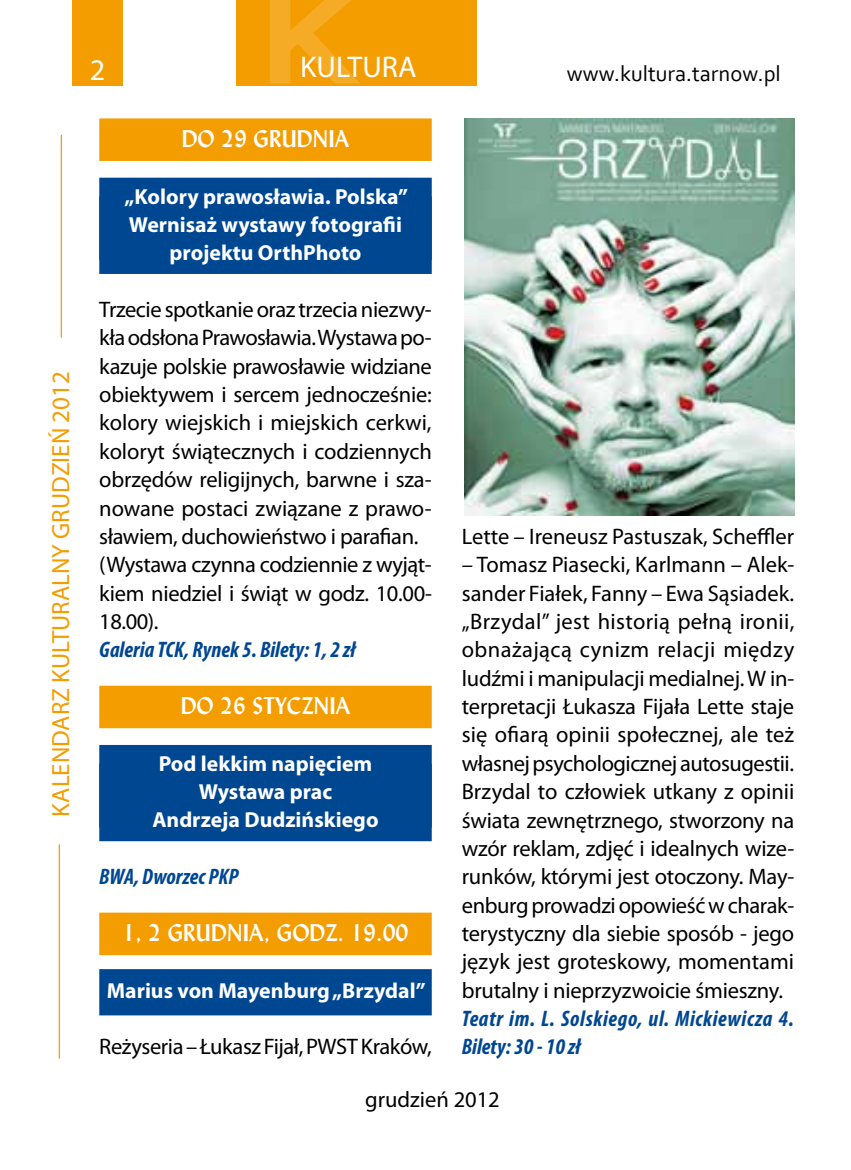
<style>
.page{position:relative;width:851px;height:1170px;background:#fff}
.page>*{position:absolute;margin:0;border:0;box-sizing:border-box;transform-origin:0 0}
.t1{font:30px "Myriad Pro";color:#fff}
.t2{font:25px "Myriad Pro";color:#f49d00}
.t3{font:22.5px/28.2px "Myriad Pro";letter-spacing:-.01em;color:#000}
.t4{font:italic 700 condensed 22.5px/28.2px "Myriad Pro";letter-spacing:.03em;color:#004791}
.t5{font:700 22.5px "Lydian PL";color:#fff}
.t6{font:italic 700 condensed 22.5px "Myriad Pro";color:#004791}
.t7{font:22.5px "Corbel";color:#000}
.t8{font:700 21.75px/28.2px "Myriad Pro";color:#fff;text-align:center}
</style>
<div class="page">
<div style="left:72px;top:0;width:51px;height:85px;background:#f49d00"></div>
<div style="left:236px;top:0;width:240px;height:85px;background:#f49d00"></div>
<svg style="left:267px;top:0;width:164px;height:86px"></svg>
<hr style="left:61px;top:135px;width:1px;height:203px;background:#f49d00">
<hr style="left:59px;top:844px;width:1px;height:214px;background:#f49d00">
<div style="left:99px;top:118px;width:332px;height:43px;background:#f49d00"></div>
<div style="left:99px;top:178px;width:332px;height:82px;background:#004791"></div>
<div style="left:99px;top:196px;width:332px;height:78px;background:#004791"></div>
<div style="left:99px;top:685px;width:332px;height:43px;background:#f49d00"></div>
<div style="left:99px;top:745px;width:332px;height:82px;background:#004791"></div>
<div style="left:99px;top:763px;width:332px;height:78px;background:#004791"></div>
<div style="left:99px;top:912px;width:332px;height:43px;background:#f49d00"></div>
<div style="left:99px;top:969px;width:332px;height:46px;background:#004791"></div>
<img style="left:464px;top:118px;width:330px;height:397px">
<p class="t2" style="left:45px;top:816px;width:447px;rotate:-90deg">KALENDARZ KULTURALNY GRUDZIEŃ 2012</p>
<h1 class="t1" style="left:90px;top:51px;width:17px">2</h1>
<h1 class="t1" style="left:300px;top:48px;width:118px">KULTURA</h1>
<p class="t7" style="left:566px;top:59px;width:215px">www.kultura.tarnow.pl</p>
<p class="t5" style="left:182px;top:124px;width:169px">DO 29 GRUDNIA</p>
<p class="t8" style="left:125px;top:181px;width:285px">„Kolory prawosławia. Polska”<br>Wernisaż wystawy fotografii projektu OrthPhoto</p>
<p class="t3" style="left:99px;top:295px;width:334px">Trzecie spotkanie oraz trzecia niezwy&shy;kła odsłona Prawosławia. Wystawa po&shy;kazuje polskie prawosławie widziane obiektywem i sercem jednocześnie: kolory wiejskich i miejskich cerkwi, koloryt świątecznych i codziennych obrzędów religijnych, barwne i sza&shy;nowane postaci związane z prawo&shy;sławiem, duchowieństwo i parafian. (Wystawa czynna codziennie z wyjąt&shy;kiem niedziel i świąt w godz. 10.00- 18.00).</p>
<p class="t6" style="left:99px;top:635px;width:257px">Galeria TCK, Rynek 5. Bilety: 1, 2 zł</p>
<p class="t5" style="left:181px;top:691px;width:171px">DO 26 STYCZNIA</p>
<p class="t8" style="left:152px;top:748px;width:227px">Pod lekkim napięciem<br>Wystawa prac<br>Andrzeja Dudzińskiego</p>
<p class="t6" style="left:99px;top:862px;width:141px">BWA, Dworzec PKP</p>
<p class="t5" style="left:122px;top:917px;width:60px">1, 2 GRU</p>
<p class="t5" style="left:211px;top:917px;width:83px">DNIA, GOD</p>
<p class="t5" style="left:325px;top:917px;width:85px">Z. 19.00</p>
<p class="t8" style="left:107px;top:975px;width:320px">Marius von Mayenburg „Brzydal”</p>
<p class="t3" style="left:99px;top:1032px;width:334px">Reżyseria – Łukasz Fijał, PWST Kraków,</p>
<p class="t3" style="left:461px;top:522px;width:334px">Lette – Ireneusz Pastuszak, Scheffler</p>
<p class="t3" style="left:461px;top:550px;width:334px;text-align:justify">– Tomasz Piasecki, Karlmann – Alek&shy;sander Fiałek, Fanny – Ewa Sąsiadek. „Brzydal” jest historią pełną ironii, obnażającą cynizm relacji między ludźmi i manipulacji medialnej. W in&shy;terpretacji Łukasza Fijała Lette staje się ofiarą opinii społecznej, ale też własnej psychologicznej autosugestii.<br>Brzydal to człowiek utkany z opinii świata zewnętrznego, stworzony na wzór reklam, zdjęć i idealnych wize&shy;runków, którymi jest otoczony. May&shy;enburg prowadzi opowieść w charak&shy;terystyczny dla siebie sposób - jego język jest groteskowy, momentami brutalny i nieprzyzwoicie śmieszny.</p>
<p class="t4" style="left:461px;top:1003px;width:333px">Teatr im. L. Solskiego, ul. Mickiewicza 4.<br>Bilety: 30 - 10 zł</p>
<p class="t3" style="left:365px;top:1085px;width:136px">grudzień 2012</p>
</div>
